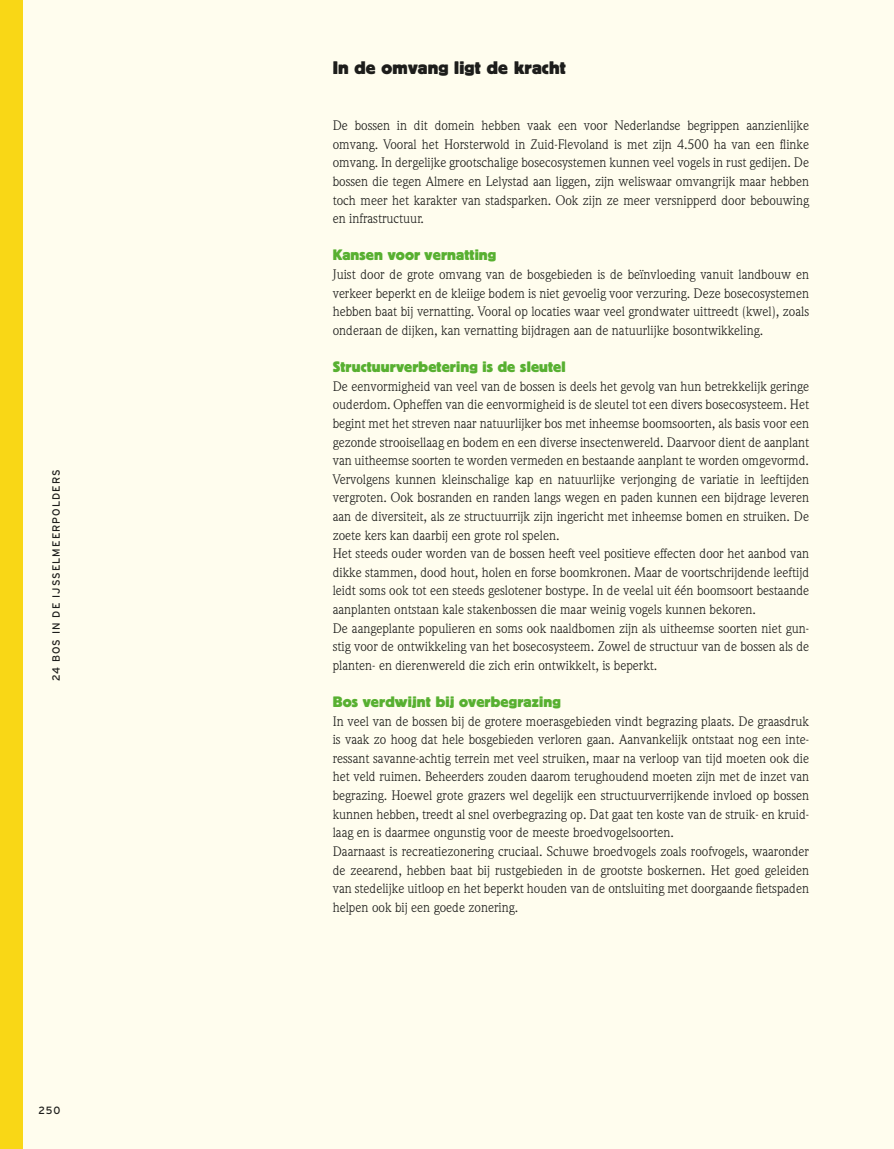
<style>
.page{position:relative;width:894px;height:1149px;background:#fffdee}
.page>*{position:absolute;margin:0;border:0;box-sizing:border-box;transform-origin:0 0}
.t1{font:700 18px "Block BE";letter-spacing:.01em;color:#1d1d1b}
.t2{font:700 15px "Block BE";letter-spacing:.01em;color:#58b031}
.t3{font:13.5px/18.6px "Weidemann Std";color:#1d1d1b;text-align:justify}
.t4{font:10.5px "Interstate";letter-spacing:.1em;color:#1d1d1b}
</style>
<div class="page">
<div style="left:0;top:0;width:22px;height:1149px;background:#f9d716"></div>
<p class="t4" style="left:50px;top:681px;width:213px;rotate:-90deg">24 BOS IN DE IJSSELMEERPOLDERS</p>
<p class="t4" style="left:38px;top:1105px;width:24px">250</p>
<h1 class="t1" style="left:333px;top:58px;width:235px">In de omvang ligt de kracht</h1>
<p class="t3" style="left:333px;top:116px;width:478px">De bossen in dit domein hebben vaak een voor Nederlandse begrippen aanzienlijke omvang. Vooral het Horsterwold in Zuid-Flevoland is met zijn 4.500 ha van een flinke omvang. In dergelijke grootschalige bosecosystemen kunnen veel vogels in rust gedijen. De bossen die tegen Almere en Lelystad aan liggen, zijn weliswaar omvangrijk maar hebben toch meer het karakter van stadsparken. Ook zijn ze meer versnipperd door bebouwing en infrastructuur.</p>
<p class="t2" style="left:333px;top:247px;width:165px">Kansen voor vernatting</p>
<p class="t3" style="left:333px;top:265px;width:478px">Juist door de grote omvang van de bosgebieden is de beïnvloeding vanuit landbouw en verkeer beperkt en de kleiige bodem is niet gevoelig voor verzuring. Deze bosecosystemen hebben baat bij vernatting. Vooral op locaties waar veel grondwater uittreedt (kwel), zoals onderaan de dijken, kan vernatting bijdragen aan de natuurlijke bosontwikkeling.</p>
<p class="t2" style="left:333px;top:358px;width:234px">Structuurverbetering is de sleutel</p>
<p class="t3" style="left:333px;top:377px;width:478px;text-align:left">De eenvormigheid van veel van de bossen is deels het gevolg van hun betrekkelijk geringe ouderdom. Opheffen van die eenvormigheid is de sleutel tot een divers bosecosysteem. Het begint met het streven naar natuurlijker bos met inheemse boomsoorten, als basis voor een gezonde strooisellaag en bodem en een diverse insectenwereld. Daarvoor dient de aanplant van uitheemse soorten te worden vermeden en bestaande aanplant te worden omgevormd.<br>Vervolgens kunnen kleinschalige kap en natuurlijke verjonging de variatie in leeftijden vergroten. Ook bosranden en randen langs wegen en paden kunnen een bijdrage leveren aan de diversiteit, als ze structuurrijk zijn ingericht met inheemse bomen en struiken. De zoete kers kan daarbij een grote rol spelen.<br>Het steeds ouder worden van de bossen heeft veel positieve effecten door het aanbod van dikke stammen, dood hout, holen en forse boomkronen. Maar de voortschrijdende leeftijd leidt soms ook tot een steeds geslotener bostype. In de veelal uit één boomsoort bestaande aanplanten ontstaan kale stakenbossen die maar weinig vogels kunnen bekoren.<br>De aangeplante populieren en soms ook naaldbomen zijn als uitheemse soorten niet gun&shy;stig voor de ontwikkeling van het bosecosysteem. Zowel de structuur van de bossen als de planten- en dierenwereld die zich erin ontwikkelt, is beperkt.</p>
<p class="t2" style="left:333px;top:693px;width:229px">Bos verdwijnt bij overbegrazing</p>
<p class="t3" style="left:333px;top:711px;width:478px;text-align:left">In veel van de bossen bij de grotere moerasgebieden vindt begrazing plaats. De graasdruk is vaak zo hoog dat hele bosgebieden verloren gaan. Aanvankelijk ontstaat nog een inte&shy;ressant savanne-achtig terrein met veel struiken, maar na verloop van tijd moeten ook die het veld ruimen. Beheerders zouden daarom terughoudend moeten zijn met de inzet van begrazing. Hoewel grote grazers wel degelijk een structuurverrijkende invloed op bossen kunnen hebben, treedt al snel overbegrazing op. Dat gaat ten koste van de struik- en kruid&shy;laag en is daarmee ongunstig voor de meeste broedvogelsoorten.<br>Daarnaast is recreatiezonering cruciaal. Schuwe broedvogels zoals roofvogels, waaronder de zeearend, hebben baat bij rustgebieden in de grootste boskernen. Het goed geleiden van stedelijke uitloop en het beperkt houden van de ontsluiting met doorgaande fietspaden helpen ook bij een goede zonering.</p>
</div>
